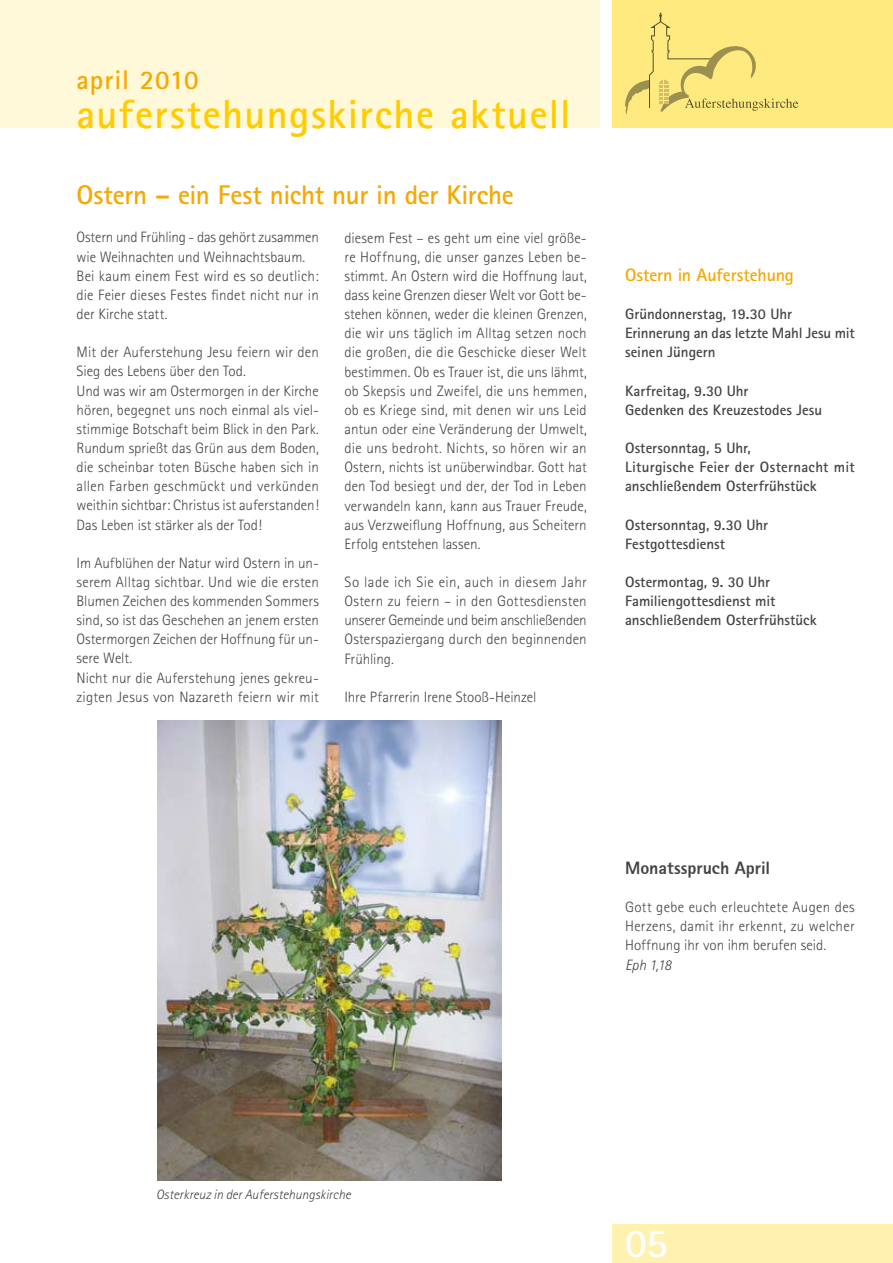
<style>
.page{position:relative;width:893px;height:1263px;background:#fff}
.page>*{position:absolute;margin:0;border:0;box-sizing:border-box;transform-origin:0 0}
.t1{font:700 40.5px "Rotis Sans Serif";letter-spacing:.035em;color:#fc0}
.t2{font:700 40.5px "Rotis Sans Serif";color:#fff}
.t3{font:700 27px "Rotis Sans Serif";letter-spacing:-.005em;color:#f6a800}
.t4{font:700 27px "Rotis Sans Serif";letter-spacing:.03em;color:#f6a800}
.t5{font:700 18px "Rotis Sans Serif";letter-spacing:-.01em;color:#f6a800}
.t6{font:18px "Rotis Sans Serif Extra Bold 75";letter-spacing:-.005em;color:#454445}
.t7{font:300 15px/19.2px "Rotis Sans Serif";color:#454445}
.t8{font:700 15px/19.2px "Rotis Sans Serif";color:#454445}
.t9{font:italic 300 15px "Rotis Sans Serif";color:#454445}
.t10{font:italic 300 13.5px "Rotis Sans Serif";color:#454445}
</style>
<div class="page">
<div style="left:612px;top:0;width:281px;height:128px;background:#ffea7f"></div>
<div style="left:0;top:0;width:600px;height:128px;background:#fff8d9"></div>
<div style="left:612px;top:1225px;width:281px;height:38px;background:#fff1af"></div>
<svg style="left:625px;top:13px;width:173px;height:102px"></svg>
<img style="left:157px;top:721px;width:345px;height:459px">
<h2 class="t4" style="left:77px;top:63px;width:124px">april 2010</h2>
<h1 class="t1" style="left:77px;top:88px;width:496px">auferstehungskirche aktuell</h1>
<h2 class="t3" style="left:77px;top:178px;width:439px">Ostern – ein Fest nicht nur in der Kirche</h2>
<p class="t7" style="left:77px;top:228px;width:244px">Ostern und Frühling - das gehört zusammen wie Weihnachten und Weihnachtsbaum.<br>Bei kaum einem Fest wird es so deutlich: die Feier dieses Festes findet nicht nur in der Kirche statt.</p>
<p class="t7" style="left:77px;top:343px;width:244px">Mit der Auferstehung Jesu feiern wir den Sieg des Lebens über den Tod.<br>Und was wir am Ostermorgen in der Kirche hören, begegnet uns noch einmal als viel&shy;stimmige Botschaft beim Blick in den Park.<br>Rundum sprießt das Grün aus dem Boden, die scheinbar toten Büsche haben sich in allen Farben geschmückt und verkünden weithin sichtbar: Christus ist auferstanden!<br>Das Leben ist stärker als der Tod!</p>
<p class="t7" style="left:77px;top:553px;width:244px">Im Aufblühen der Natur wird Ostern in un&shy;serem Alltag sichtbar. Und wie die ersten Blumen Zeichen des kommenden Sommers sind, so ist das Geschehen an jenem ersten Ostermorgen Zeichen der Hoffnung für un&shy;sere Welt.<br>Nicht nur die Auferstehung jenes gekreu&shy;zigten Jesus von Nazareth feiern wir mit</p>
<p class="t7" style="left:344px;top:228px;width:244px;text-align:justify">diesem Fest – es geht um eine viel größe&shy;re Hoffnung, die unser ganzes Leben be&shy;stimmt. An Ostern wird die Hoffnung laut, dass keine Grenzen dieser Welt vor Gott be&shy;stehen können, weder die kleinen Grenzen, die wir uns täglich im Alltag setzen noch die großen, die die Geschicke dieser Welt bestimmen. Ob es Trauer ist, die uns lähmt, ob Skepsis und Zweifel, die uns hemmen, ob es Kriege sind, mit denen wir uns Leid antun oder eine Veränderung der Umwelt, die uns bedroht. Nichts, so hören wir an Ostern, nichts ist unüberwindbar. Gott hat den Tod besiegt und der, der Tod in Leben verwandeln kann, kann aus Trauer Freude, aus Verzweiflung Hoffnung, aus Scheitern Erfolg entstehen lassen.</p>
<p class="t7" style="left:344px;top:572px;width:244px;text-align:justify">So lade ich Sie ein, auch in diesem Jahr Ostern zu feiern – in den Gottesdiensten unserer Gemeinde und beim anschließenden Osterspaziergang durch den beginnenden Frühling.</p>
<p class="t7" style="left:344px;top:687px;width:194px">Ihre Pfarrerin Irene Stooß-Heinzel</p>
<p class="t5" style="left:625px;top:263px;width:170px">Ostern in Auferstehung</p>
<p class="t8" style="left:625px;top:304px;width:231px">Gründonnerstag, 19.30 Uhr<br>Erinnerung an das letzte Mahl Jesu mit seinen Jüngern</p>
<p class="t8" style="left:625px;top:381px;width:199px">Karfreitag, 9.30 Uhr<br>Gedenken des Kreuzestodes Jesu</p>
<p class="t8" style="left:625px;top:438px;width:231px">Ostersonntag, 5 Uhr,<br>Liturgische Feier der Osternacht mit anschließendem Osterfrühstück</p>
<p class="t8" style="left:625px;top:515px;width:145px">Ostersonntag, 9.30 Uhr<br>Festgottesdienst</p>
<p class="t8" style="left:625px;top:572px;width:193px">Ostermontag, 9. 30 Uhr<br>Familiengottesdienst mit anschließendem Osterfrühstück</p>
<p class="t6" style="left:625px;top:856px;width:146px">Monatsspruch April</p>
<p class="t7" style="left:625px;top:897px;width:231px;text-align:justify">Gott gebe euch erleuchtete Augen des Herzens, damit ihr erkennt, zu welcher Hoffnung ihr von ihm berufen seid.</p>
<p class="t9" style="left:625px;top:956px;width:48px">Eph 1,18</p>
<p class="t10" style="left:156px;top:1187px;width:196px">Osterkreuz in der Auferstehungskirche</p>
<h1 class="t2" style="left:625px;top:1217px;width:44px">05</h1>
</div>
